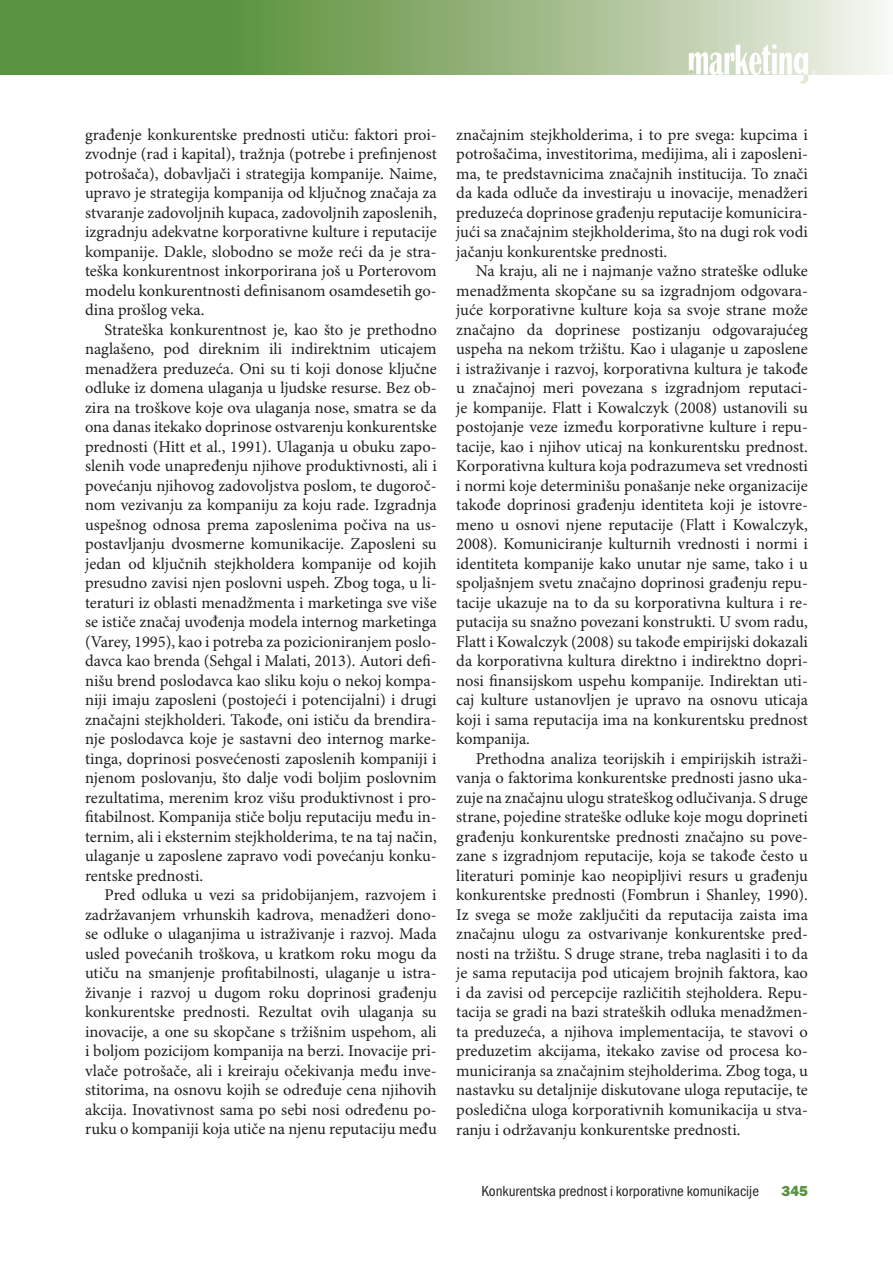
<style>
.page{position:relative;width:893px;height:1263px;background:#fff}
.page>*{position:absolute;margin:0;border:0;box-sizing:border-box;transform-origin:0 0}
.t1{font:16.5px/19.5px "Minion Pro";letter-spacing:-.005em;color:#231f20;text-align:justify}
.t2{font:condensed 15px "Franklin Got Itc TEE";color:#231f20}
.t3{font:15px "Franklin Got Itc TEE Heav";color:#5a9441}
</style>
<div class="page">
<svg style="left:0;top:0;width:885px;height:74px;background:#8db176"></svg>
<svg style="left:689px;top:44px;width:127px;height:40px"></svg>
<p class="t1" style="left:85px;top:125px;width:353px">građenje konkurentske prednosti utiču: faktori proi&shy;zvodnje (rad i kapital), tražnja (potrebe i prefinjenost potrošača), dobavljači i strategija kompanije. Naime, upravo je strategija kompanija od ključnog značaja za stvaranje zadovoljnih kupaca, zadovoljnih zaposlenih, izgradnju adekvatne korporativne kulture i reputacije kompanije. Dakle, slobodno se može reći da je stra&shy;teška konkurentnost inkorporirana još u Porterovom modelu konkurentnosti definisanom osamdesetih go&shy;dina prošlog veka.</p>
<p class="t1" style="left:85px;top:320px;width:353px;text-indent:20px">Strateška konkurentnost je, kao što je prethodno naglašeno, pod direknim ili indirektnim uticajem menadžera preduzeća. Oni su ti koji donose ključne odluke iz domena ulaganja u ljudske resurse. Bez ob&shy;zira na troškove koje ova ulaganja nose, smatra se da ona danas itekako doprinose ostvarenju konkurentske prednosti (Hitt et al., 1991). Ulaganja u obuku zapo&shy;slenih vode unapređenju njihove produktivnosti, ali i povećanju njihovog zadovoljstva poslom, te dugoroč&shy;nom vezivanju za kompaniju za koju rade. Izgradnja uspešnog odnosa prema zaposlenima počiva na us&shy;postavljanju dvosmerne komunikacije. Zaposleni su jedan od ključnih stejkholdera kompanije od kojih presudno zavisi njen poslovni uspeh. Zbog toga, u li&shy;teraturi iz oblasti menadžmenta i marketinga sve više se ističe značaj uvođenja modela internog marketinga (Varey, 1995), kao i potreba za pozicioniranjem poslo&shy;davca kao brenda (Sehgal i Malati, 2013). Autori defi&shy;nišu brend poslodavca kao sliku koju o nekoj kompa&shy;niji imaju zaposleni (postojeći i potencijalni) i drugi značajni stejkholderi. Takođe, oni ističu da brendira&shy;nje poslodavca koje je sastavni deo internog marke&shy;tinga, doprinosi posvećenosti zaposlenih kompaniji i njenom poslovanju, što dalje vodi boljim poslovnim rezultatima, merenim kroz višu produktivnost i pro&shy;fitabilnost. Kompanija stiče bolju reputaciju među in&shy;ternim, ali i eksternim stejkholderima, te na taj način, ulaganje u zaposlene zapravo vodi povećanju konku&shy;rentske prednosti.</p>
<p class="t1" style="left:85px;top:886px;width:353px;text-indent:20px">Pred odluka u vezi sa pridobijanjem, razvojem i zadržavanjem vrhunskih kadrova, menadžeri dono&shy;se odluke o ulaganjima u istraživanje i razvoj. Mada usled povećanih troškova, u kratkom roku mogu da utiču na smanjenje profitabilnosti, ulaganje u istra&shy;živanje i razvoj u dugom roku doprinosi građenju konkurentske prednosti. Rezultat ovih ulaganja su inovacije, a one su skopčane s tržišnim uspehom, ali i boljom pozicijom kompanija na berzi. Inovacije pri&shy;vlače potrošače, ali i kreiraju očekivanja među inve&shy;stitorima, na osnovu kojih se određuje cena njihovih akcija. Inovativnost sama po sebi nosi određenu po&shy;ruku o kompaniji koja utiče na njenu reputaciju među</p>
<p class="t1" style="left:456px;top:125px;width:353px">značajnim stejkholderima, i to pre svega: kupcima i potrošačima, investitorima, medijima, ali i zaposleni&shy;ma, te predstavnicima značajnih institucija. To znači da kada odluče da investiraju u inovacije, menadžeri preduzeća doprinose građenju reputacije komunicira&shy;jući sa značajnim stejkholderima, što na dugi rok vodi jačanju konkurentske prednosti.</p>
<p class="t1" style="left:456px;top:262px;width:353px;text-indent:20px">Na kraju, ali ne i najmanje važno strateške odluke menadžmenta skopčane su sa izgradnjom odgovara&shy;juće korporativne kulture koja sa svoje strane može značajno da doprinese postizanju odgovarajućeg uspeha na nekom tržištu. Kao i ulaganje u zaposlene i istraživanje i razvoj, korporativna kultura je takođe u značajnoj meri povezana s izgradnjom reputaci&shy;je kompanije. Flatt i Kowalczyk (2008) ustanovili su postojanje veze između korporativne kulture i repu&shy;tacije, kao i njihov uticaj na konkurentsku prednost.<br>Korporativna kultura koja podrazumeva set vrednosti i normi koje determinišu ponašanje neke organizacije takođe doprinosi građenju identiteta koji je istovre&shy;meno u osnovi njene reputacije (Flatt i Kowalczyk, 2008). Komuniciranje kulturnih vrednosti i normi i identiteta kompanije kako unutar nje same, tako i u spoljašnjem svetu značajno doprinosi građenju repu&shy;tacije ukazuje na to da su korporativna kultura i re&shy;putacija su snažno povezani konstrukti. U svom radu, Flatt i Kowalczyk (2008) su takođe empirijski dokazali da korporativna kultura direktno i indirektno dopri&shy;nosi finansijskom uspehu kompanije. Indirektan uti&shy;caj kulture ustanovljen je upravo na osnovu uticaja koji i sama reputacija ima na konkurentsku prednost kompanija.</p>
<p class="t1" style="left:456px;top:749px;width:353px;text-indent:20px">Prethodna analiza teorijskih i empirijskih istraži&shy;vanja o faktorima konkurentske prednosti jasno uka&shy;zuje na značajnu ulogu strateškog odlučivanja. S druge strane, pojedine strateške odluke koje mogu doprineti građenju konkurentske prednosti značajno su pove&shy;zane s izgradnjom reputacije, koja se takođe često u literaturi pominje kao neopipljivi resurs u građenju konkurentske prednosti (Fombrun i Shanley, 1990).<br>Iz svega se može zaključiti da reputacija zaista ima značajnu ulogu za ostvarivanje konkurentske pred&shy;nosti na tržištu. S druge strane, treba naglasiti i to da je sama reputacija pod uticajem brojnih faktora, kao i da zavisi od percepcije različitih stejholdera. Repu&shy;tacija se gradi na bazi strateških odluka menadžmen&shy;ta preduzeća, a njihova implementacija, te stavovi o preduzetim akcijama, itekako zavise od procesa ko&shy;municiranja sa značajnim stejholderima. Zbog toga, u nastavku su detaljnije diskutovane uloga reputacije, te posledična uloga korporativnih komunikacija u stva&shy;ranju i održavanju konkurentske prednosti.</p>
<p class="t2" style="left:481px;top:1183px;width:279px">Konkurentska prednost i korporativne komunikacije</p>
<p class="t3" style="left:781px;top:1182px;width:28px">345</p>
</div>
